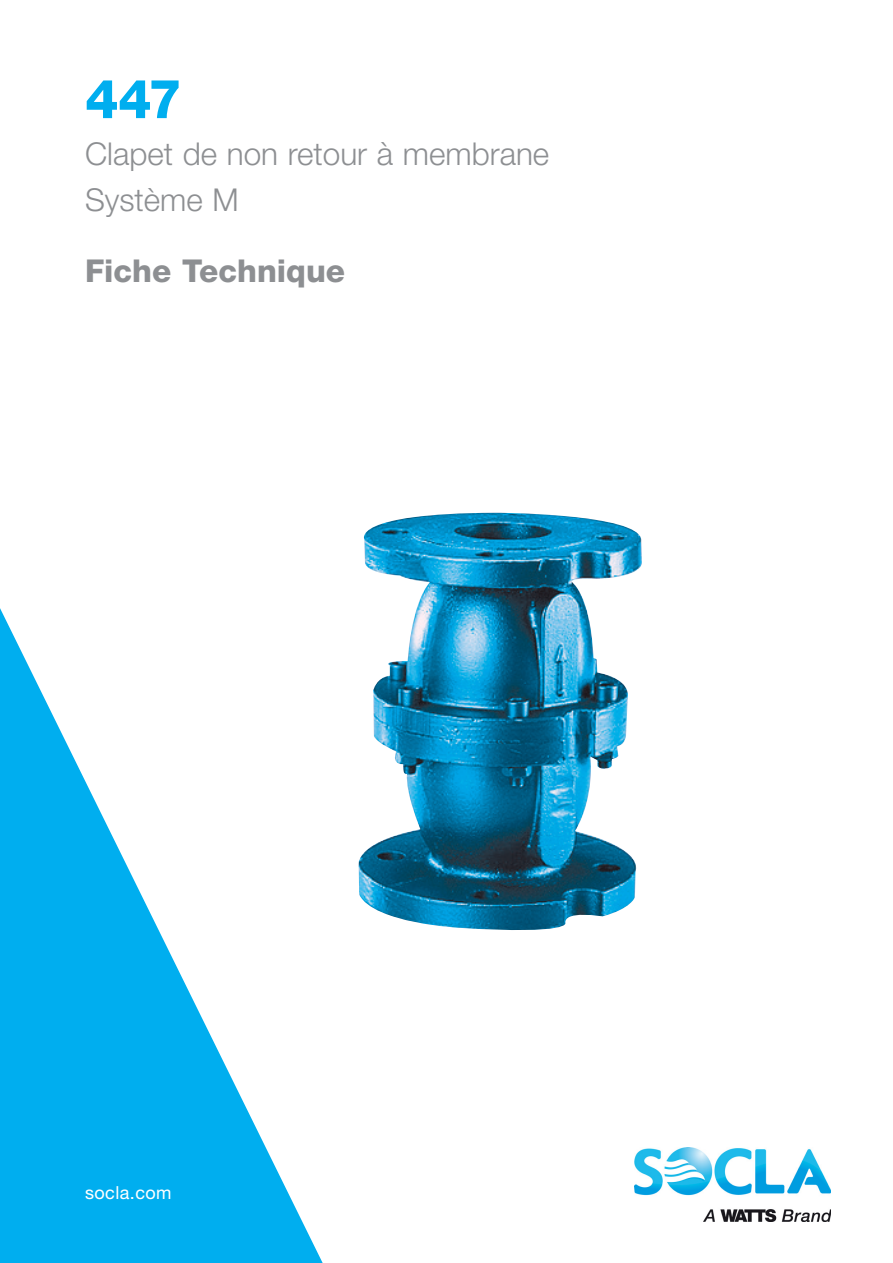
<style>
.page{position:relative;width:893px;height:1263px;background:#fff}
.page>*{position:absolute;margin:0;border:0;box-sizing:border-box;transform-origin:0 0}
.Headline_1__color_va{font:800 54px "Helvetica Neue LT Std";color:#00aeef}
.t1{font:300 31.5px/46.5px "Helvetica Neue LT Std";color:#8d8f92}
.t2{font:800 31.5px "Helvetica Neue LT Std";color:#8d8f92}
.t3{font:18px "Helvetica Neue LT Std";letter-spacing:.025em;color:#fff}
</style>
<div class="page">
<img style="left:634px;top:1147px;width:196px;height:75px">
<svg style="left:0;top:608px;width:323px;height:655px"></svg>
<img style="left:358px;top:513px;width:284px;height:417px">
<p class="Headline_1__color_va" style="left:85px;top:67px;width:98px">447</p>
<p class="t1" style="left:85px;top:129px;width:466px">Clapet de non retour à membrane<br>Système M</p>
<p class="t2" style="left:85px;top:252px;width:262px">Fiche Technique</p>
<p class="t3" style="left:85px;top:1182px;width:88px">socla.com</p>
</div>
